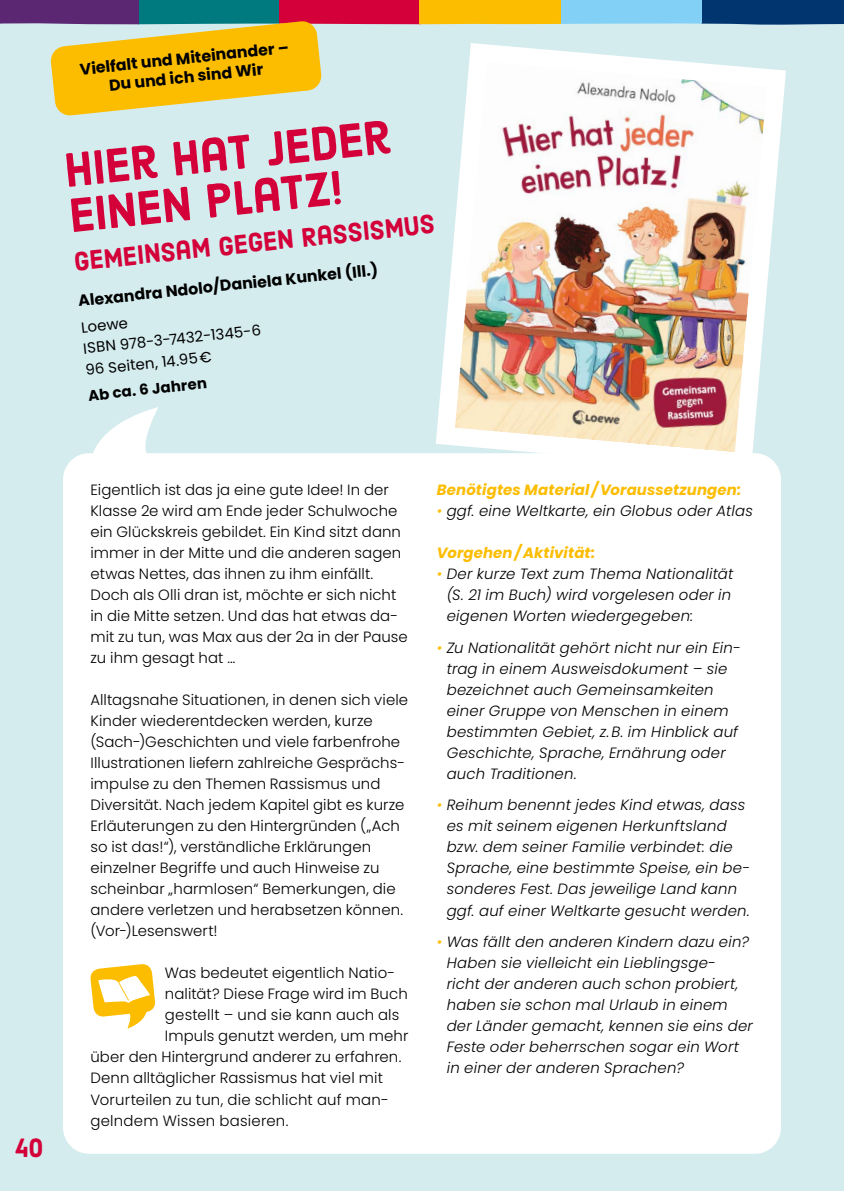
<style>
.page{position:relative;width:844px;height:1191px;background:#fff}
.page>*{position:absolute;margin:0;border:0;box-sizing:border-box;transform-origin:0 0}
.t1{font:47.25px/45.5px "Harman Sans";color:#d3003a}
.t2{font:26.25px "Harman Sans";color:#d3003a}
.t3{font:700 15.75px/18.9px "Poppins";color:#000;text-align:center}
.t4{font:300 14.88px/21px "Poppins";letter-spacing:.005em;color:#000}
.t5{font:italic 300 14.88px/21px "Poppins";letter-spacing:.015em;color:#000}
.t6{font:italic 700 14.88px "Poppins";letter-spacing:.01em;color:#fcbd00}
.t7{font:14.88px/21.3px "Poppins";color:#000}
.t8{font:700 14.88px "Poppins";color:#000}
.s1{color:#fcbd00}
</style>
<div class="page">
<div style="left:0;top:25px;width:843px;height:1166px;background:#d5ecee"></div>
<div style="left:701px;top:0;width:142px;height:25px;background:#003570"></div>
<div style="left:560px;top:0;width:141px;height:25px;background:#82d0f5"></div>
<div style="left:138px;top:0;width:141px;height:25px;background:#00797f"></div>
<div style="left:279px;top:0;width:141px;height:25px;background:#d3003a"></div>
<div style="left:420px;top:0;width:140px;height:25px;background:#fcbd00"></div>
<div style="left:0;top:0;width:138px;height:25px;background:#5b2773"></div>
<div style="left:72px;top:462px;width:700px;height:683px;background:#fff;border-radius:17px"></div>
<svg style="left:90px;top:964px;width:65px;height:64px"></svg>
<div style="left:63px;top:453px;width:717px;height:700px;border:18px solid #fff;border-radius:17px"></div>
<svg style="left:92px;top:407px;width:66px;height:46px"></svg>
<svg style="left:50px;top:21px;width:272px;height:95px;background:#ecc641"></svg>
<img style="left:426px;top:34px;width:369px;height:447px">
<p class="t3" style="left:79px;top:60px;width:211px;rotate:-6deg">Vielfalt und Miteinander –<br>Du und ich sind Wir</p>
<h1 class="t1" style="left:62px;top:149px;width:329px;rotate:-6deg">Hier hat jeder einen Platz!</h1>
<h2 class="t2" style="left:72px;top:245px;width:364px;rotate:-6deg">Gemeinsam gegen Rassismus</h2>
<p class="t3" style="left:77px;top:291px;width:303px;rotate:-6deg">Alexandra Ndolo/Daniela Kunkel (Ill.)</p>
<p class="t7" style="left:80px;top:317px;width:180px;rotate:-6deg">Loewe<br>ISBN 978-3-7432-1345-6<br>96 Seiten, 14.95€</p>
<p class="t8" style="left:87px;top:387px;width:121px;rotate:-6deg">Ab ca. 6 Jahren</p>
<h2 class="t2" style="left:15px;top:1131px;width:30px">40</h2>
<p class="t4" style="left:90px;top:479px;width:319px">Eigentlich ist das ja eine gute Idee! In der Klasse 2e wird am Ende jeder Schulwoche ein Glückskreis gebildet. Ein Kind sitzt dann immer in der Mitte und die anderen sagen etwas Nettes, das ihnen zu ihm einfällt.<br>Doch als Olli dran ist, möchte er sich nicht in die Mitte setzen. Und das hat etwas da&shy;mit zu tun, was Max aus der 2a in der Pause zu ihm gesagt hat …</p>
<p class="t4" style="left:90px;top:689px;width:319px">Alltagsnahe Situationen, in denen sich viele Kinder wiederentdecken werden, kurze (Sach-)Geschichten und viele farbenfrohe Illustrationen liefern zahlreiche Gesprächs&shy;impulse zu den Themen Rassismus und Diversität. Nach jedem Kapitel gibt es kurze Erläuterungen zu den Hintergründen („Ach so ist das!“), verständliche Erklärungen einzelner Begriffe und auch Hinweise zu scheinbar „harmlosen“ Bemerkungen, die andere verletzen und herabsetzen können. (Vor-)Lesenswert!</p>
<p class="t4" style="left:165px;top:962px;width:232px">Was bedeutet eigentlich Natio-</p>
<p class="t4" style="left:165px;top:983px;width:244px">nalität? Diese Frage wird im Buch</p>
<p class="t4" style="left:165px;top:1004px;width:236px">gestellt – und sie kann auch als</p>
<p class="t4" style="left:165px;top:1025px;width:245px">Impuls genutzt werden, um mehr</p>
<p class="t4" style="left:90px;top:1046px;width:312px">über den Hintergrund anderer zu erfahren.</p>
<p class="t4" style="left:90px;top:1067px;width:294px">Denn alltäglicher Rassismus hat viel mit</p>
<p class="t4" style="left:90px;top:1088px;width:300px">Vorurteilen zu tun, die schlicht auf man-</p>
<p class="t4" style="left:90px;top:1109px;width:199px">gelndem Wissen basieren.</p>
<p class="t6" style="left:437px;top:481px;width:306px">Benötigtes Material /Voraussetzungen:</p>
<p class="t5" style="left:437px;top:500px;width:317px"><span class="s1">•</span> ggf. eine Weltkarte, ein Globus oder Atlas</p>
<p class="t6" style="left:437px;top:544px;width:160px">Vorgehen/Aktivität:</p>
<p class="t5" style="left:446px;top:563px;width:288px;text-indent:-10px"><span class="s1">•</span> Der kurze Text zum Thema Nationalität (S. 21 im Buch) wird vorgelesen oder in eigenen Worten wiedergegeben:</p>
<p class="t5" style="left:446px;top:637px;width:295px;text-indent:-10px"><span class="s1">•</span> Zu Nationalität gehört nicht nur ein Ein&shy;trag in einem Ausweisdokument – sie bezeichnet auch Gemeinsamkeiten einer Gruppe von Menschen in einem bestimmten Gebiet, z.B. im Hinblick auf Geschichte, Sprache, Ernährung oder auch Traditionen.</p>
<p class="t5" style="left:446px;top:795px;width:305px;text-indent:-10px"><span class="s1">•</span> Reihum benennt jedes Kind etwas, dass es mit seinem eigenen Herkunftsland bzw. dem seiner Familie verbindet: die Sprache, eine bestimmte Speise, ein be&shy;sonderes Fest. Das jeweilige Land kann ggf. auf einer Weltkarte gesucht werden.</p>
<p class="t5" style="left:446px;top:931px;width:308px;text-indent:-10px"><span class="s1">•</span> Was fällt den anderen Kindern dazu ein?<br>Haben sie vielleicht ein Lieblingsge-<br>richt der anderen auch schon probiert, haben sie schon mal Urlaub in einem der Länder gemacht, kennen sie eins der Feste oder beherrschen sogar ein Wort in einer der anderen Sprachen?</p>
</div>
